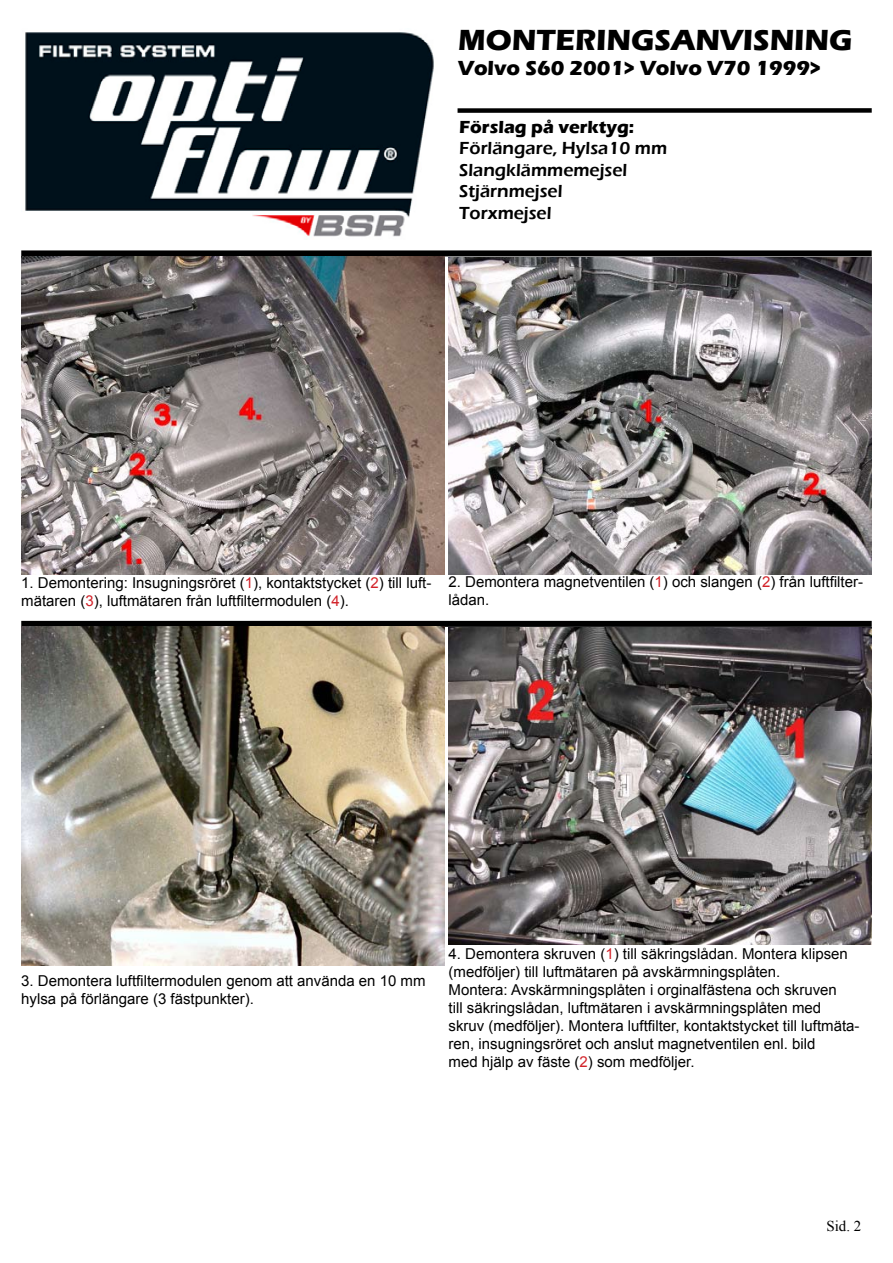
<style>
.page{position:relative;width:893px;height:1263px;background:#fff}
.page>*{position:absolute;margin:0;border:0;box-sizing:border-box;transform-origin:0 0}
.t1{font:700 30px "Eras ITC";color:#000}
.t2{font:700 21px "Eras ITC";color:#000}
.t3{font:600 18px/21.6px "Eras ITC";color:#000}
.t4{font:700 18px "Eras ITC";color:#000}
.t5{font:15px/18px "Arial";color:#000}
.t6{font:15px "Times New Roman";color:#000}
.s1{color:#d2232a}
</style>
<div class="page">
<img style="left:25px;top:32px;width:409px;height:205px">
<div style="left:21px;top:250px;width:851px;height:6px;background:#000"></div>
<div style="left:21px;top:621px;width:851px;height:6px;background:#000"></div>
<div style="left:458px;top:108px;width:414px;height:5px;background:#000"></div>
<img style="left:21px;top:257px;width:423px;height:317px">
<img style="left:449px;top:257px;width:423px;height:318px">
<img style="left:21px;top:627px;width:423px;height:338px">
<img style="left:449px;top:627px;width:423px;height:317px">
<h1 class="t1" style="left:458px;top:22px;width:396px">MONTERINGSANVISNING</h1>
<h2 class="t2" style="left:458px;top:56px;width:364px">Volvo S60 2001&gt; Volvo V70 1999&gt;</h2>
<p class="t4" style="left:459px;top:116px;width:176px">Förslag på verktyg:</p>
<p class="t3" style="left:459px;top:138px;width:209px">Förlängare, Hylsa10 mm<br>Slangklämmemejsel<br>Stjärnmejsel<br>Torxmejsel</p>
<p class="t5" style="left:21px;top:574px;width:412px">1. Demontering: Insugningsröret (<span class="s1">1</span>), kontaktstycket (<span class="s1">2</span>) till luft&shy;mätaren (<span class="s1">3</span>), luftmätaren från luftfiltermodulen (<span class="s1">4</span>).</p>
<p class="t5" style="left:449px;top:573px;width:416px">2. Demontera magnetventilen (<span class="s1">1</span>) och slangen (<span class="s1">2</span>) från luftfilter&shy;lådan.</p>
<p class="t5" style="left:21px;top:972px;width:406px">3. Demontera luftfiltermodulen genom att använda en 10 mm hylsa på förlängare (3 fästpunkter).</p>
<p class="t5" style="left:449px;top:945px;width:412px">4. Demontera skruven (<span class="s1">1</span>) till säkringslådan. Montera klipsen (medföljer) till luftmätaren på avskärmningsplåten.<br>Montera: Avskärmningsplåten i orginalfästena och skruven<br>till säkringslådan, luftmätaren i avskärmningsplåten med skruv (medföljer). Montera luftfilter, kontaktstycket till luftmäta&shy;ren, insugningsröret och anslut magnetventilen enl. bild<br>med hjälp av fäste (<span class="s1">2</span>) som medföljer.</p>
<p class="t6" style="left:826px;top:1216px;width:37px">Sid. 2</p>
</div>
